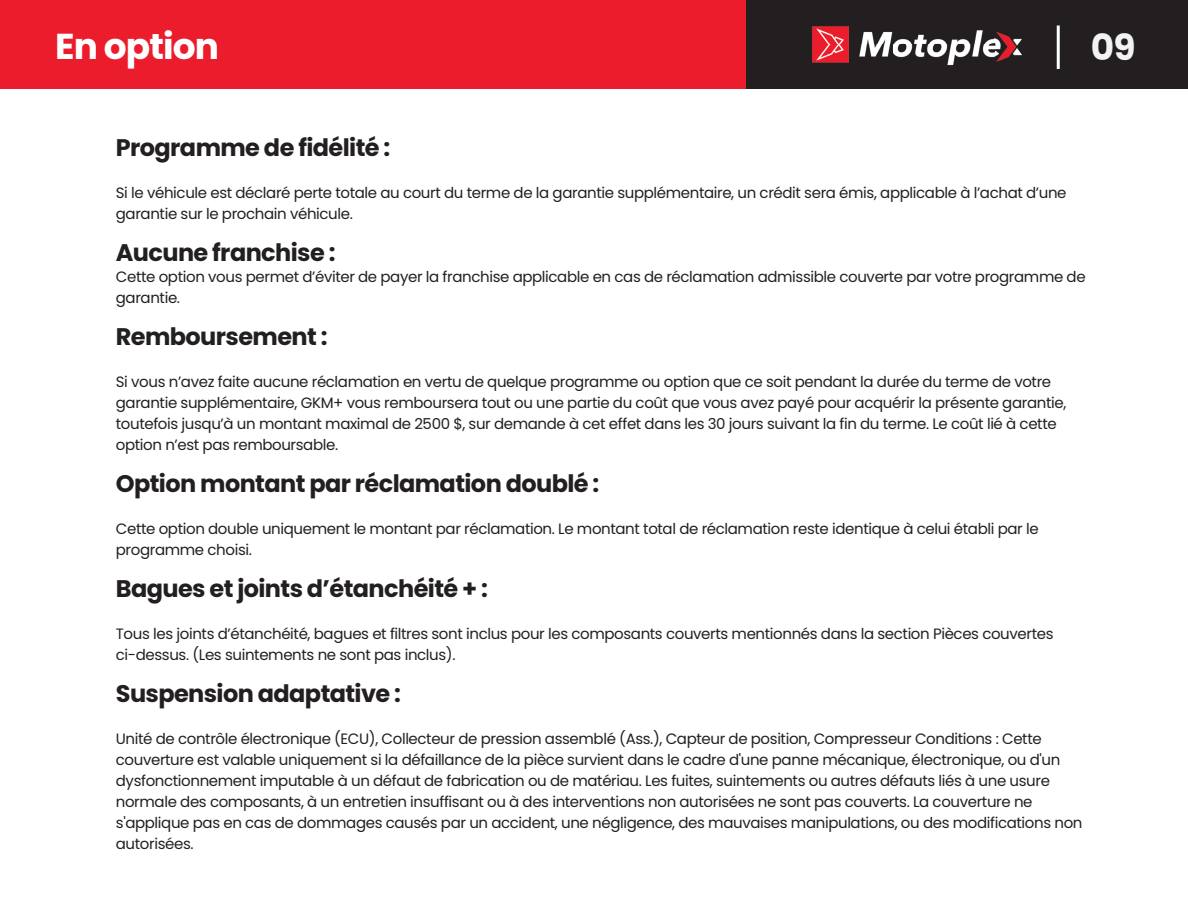
<style>
.page{position:relative;width:1188px;height:918px;background:#fff}
.page>*{position:absolute;margin:0;border:0;box-sizing:border-box;transform-origin:0 0}
.t1{font:700 36px "Poppins";letter-spacing:-.025em;color:#fff}
.t2{font:700 36px "Poppins";color:#f2f3f4}
.t3{font:700 24px "Poppins";letter-spacing:-.025em;color:#231f20}
.t4{font:15px/21px "Poppins";letter-spacing:-.025em;color:#231f20}
</style>
<div class="page">
<div style="left:0;top:0;width:860px;height:88px;background:#eb1d2d"></div>
<div style="left:746px;top:0;width:442px;height:88px;background:#231f20"></div>
<img style="left:793px;top:26px;width:251px;height:63px">
<hr style="left:1057px;top:26px;width:3px;height:43px;background:#fff">
<h1 class="t1" style="left:55px;top:26px;width:165px">En option</h1>
<h1 class="t2" style="left:1091px;top:26px;width:46px">09</h1>
<h2 class="t3" style="left:116px;top:134px;width:276px">Programme de fidélité :</h2>
<p class="t4" style="left:116px;top:182px;width:952px">Si le véhicule est déclaré perte totale au court du terme de la garantie supplémentaire, un crédit sera émis, applicable à l’achat d’une garantie sur le prochain véhicule.</p>
<h2 class="t3" style="left:116px;top:239px;width:221px">Aucune franchise :</h2>
<p class="t4" style="left:116px;top:266px;width:971px">Cette option vous permet d’éviter de payer la franchise applicable en cas de réclamation admissible couverte par votre programme de garantie.</p>
<h2 class="t3" style="left:116px;top:323px;width:213px">Remboursement :</h2>
<p class="t4" style="left:116px;top:371px;width:952px">Si vous n’avez faite aucune réclamation en vertu de quelque programme ou option que ce soit pendant la durée du terme de votre garantie supplémentaire, GKM+ vous remboursera tout ou une partie du coût que vous avez payé pour acquérir la présente garantie, toutefois jusqu’à un montant maximal de 2500 $, sur demande à cet effet dans les 30 jours suivant la fin du terme. Le coût lié à cette option n’est pas remboursable.</p>
<h2 class="t3" style="left:116px;top:470px;width:485px">Option montant par réclamation doublé :</h2>
<p class="t4" style="left:116px;top:518px;width:924px">Cette option double uniquement le montant par réclamation. Le montant total de réclamation reste identique à celui établi par le programme choisi.</p>
<h2 class="t3" style="left:116px;top:575px;width:374px">Bagues et joints d’étanchéité + :</h2>
<p class="t4" style="left:116px;top:623px;width:939px">Tous les joints d’étanchéité, bagues et filtres sont inclus pour les composants couverts mentionnés dans la section Pièces couvertes ci-dessus. (Les suintements ne sont pas inclus).</p>
<h2 class="t3" style="left:116px;top:680px;width:287px">Suspension adaptative :</h2>
<p class="t4" style="left:116px;top:728px;width:968px">Unité de contrôle électronique (ECU), Collecteur de pression assemblé (Ass.), Capteur de position, Compresseur Conditions : Cette couverture est valable uniquement si la défaillance de la pièce survient dans le cadre d'une panne mécanique, électronique, ou d'un dysfonctionnement imputable à un défaut de fabrication ou de matériau. Les fuites, suintements ou autres défauts liés à une usure normale des composants, à un entretien insuffisant ou à des interventions non autorisées ne sont pas couverts. La couverture ne s'applique pas en cas de dommages causés par un accident, une négligence, des mauvaises manipulations, ou des modifications non autorisées.</p>
</div>
